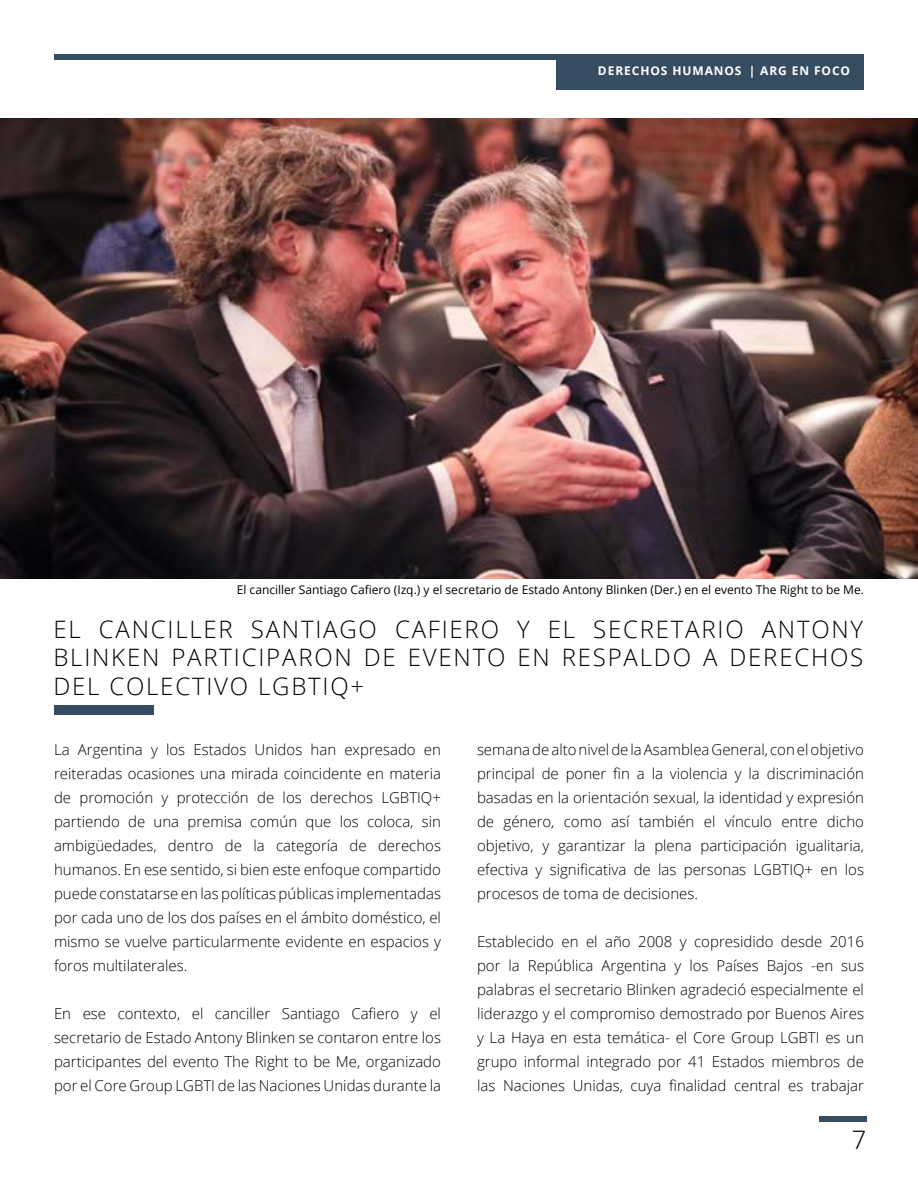
<style>
.page{position:relative;width:918px;height:1188px;background:#fff}
.page>*{position:absolute;margin:0;border:0;box-sizing:border-box;transform-origin:0 0}
.t1{font:300 25.5px "Open Sans";color:#000}
.t2{font:300 24px/28.8px "Open Sans";letter-spacing:.075em;color:#000;text-align:justify}
.t3{font:300 15px/24px "Open Sans";color:#000;text-align:justify}
.t4{font:12px "Open Sans";color:#000}
.t5{font:700 12px "Open Sans";letter-spacing:.075em;color:#fff}
</style>
<div class="page">
<div style="left:54px;top:54px;width:810px;height:5px;background:#364d61"></div>
<div style="left:556px;top:54px;width:308px;height:36px;background:#364d61"></div>
<div style="left:819px;top:1116px;width:47px;height:5px;background:#364d61"></div>
<img style="left:0;top:118px;width:918px;height:461px">
<div style="left:54px;top:705px;width:100px;height:9px;background:#364d61"></div>
<p class="t5" style="left:598px;top:62px;width:9px">DEREC</p>
<p class="t5" style="left:640px;top:62px;width:75px">HOS HU MANO</p>
<p class="t5" style="left:735px;top:62px;width:117px">S | ARG EN FOCO</p>
<p class="t4" style="left:237px;top:582px;width:629px">El canciller Santiago Cafiero (Izq.) y el secretario de Estado Antony Blinken (Der.) en el evento The Right to be Me.</p>
<h2 class="t2" style="left:53px;top:614px;width:811px">EL CANCILLER SANTIAGO CAFIERO Y EL SECRETARIO ANTONY BLINKEN PARTICIPARON DE EVENTO EN RESPALDO A DERECHOS DEL COLECTIVO LGBTIQ+</h2>
<p class="t3" style="left:54px;top:737px;width:389px">La Argentina y los Estados Unidos han expresado en reiteradas ocasiones una mirada coincidente en materia de promoción y protección de los derechos LGBTIQ+ partiendo de una premisa común que los coloca, sin ambigüedades, dentro de la categoría de derechos humanos. En ese sentido, si bien este enfoque compartido puede constatarse en las políticas públicas implementadas por cada uno de los dos países en el ámbito doméstico, el mismo se vuelve particularmente evidente en espacios y foros multilaterales.</p>
<p class="t3" style="left:54px;top:1001px;width:389px">En ese contexto, el canciller Santiago Cafiero y el secretario de Estado Antony Blinken se contaron entre los participantes del evento The Right to be Me, organizado por el Core Group LGBTI de las Naciones Unidas durante la</p>
<p class="t3" style="left:477px;top:737px;width:389px">semana de alto nivel de la Asamblea General, con el objetivo principal de poner fin a la violencia y la discriminación basadas en la orientación sexual, la identidad y expresión de género, como así también el vínculo entre dicho objetivo, y garantizar la plena participación igualitaria, efectiva y significativa de las personas LGBTIQ+ en los procesos de toma de decisiones.</p>
<p class="t3" style="left:477px;top:929px;width:389px">Establecido en el año 2008 y copresidido desde 2016 por la República Argentina y los Países Bajos -en sus palabras el secretario Blinken agradeció especialmente el liderazgo y el compromiso demostrado por Buenos Aires y La Haya en esta temática- el Core Group LGBTI es un grupo informal integrado por 41 Estados miembros de las Naciones Unidas, cuya finalidad central es trabajar</p>
<h1 class="t1" style="left:852px;top:1122px;width:16px">7</h1>
</div>
